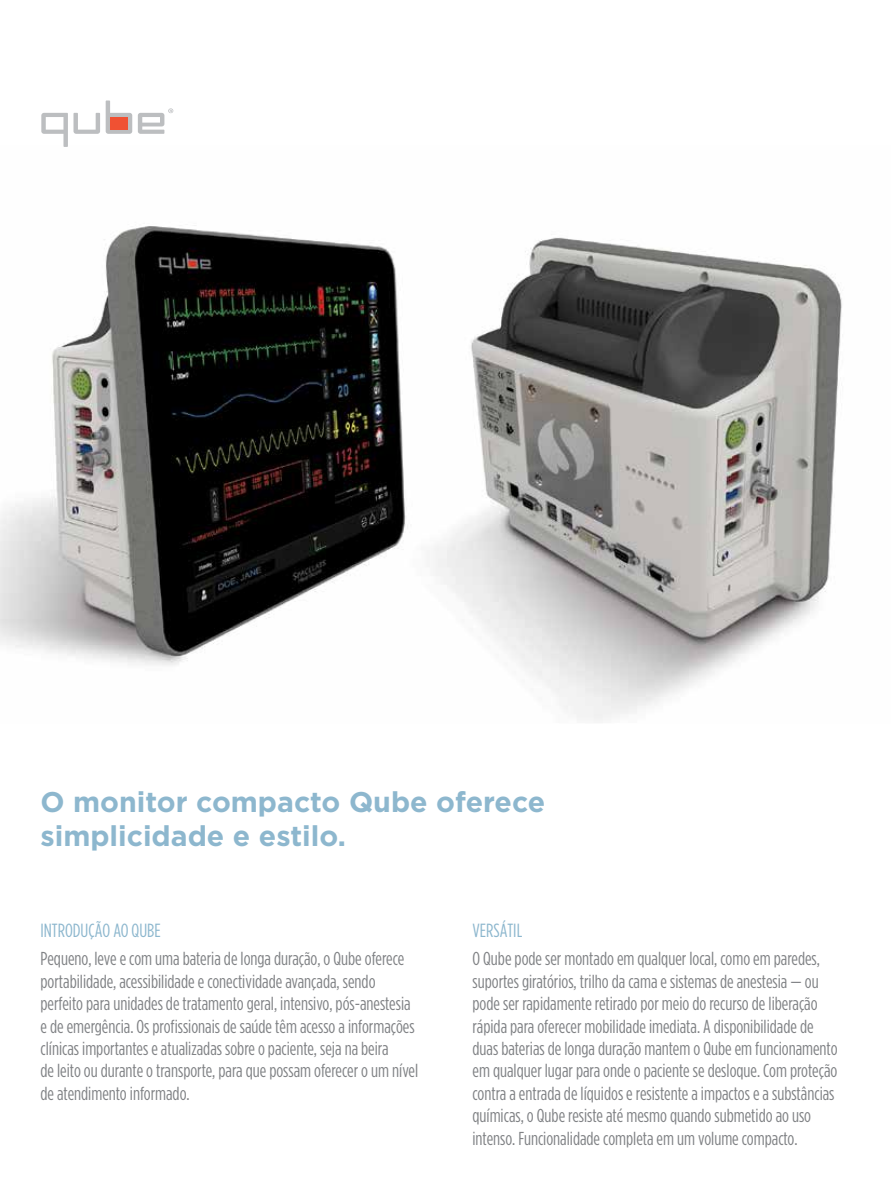
<style>
.page{position:relative;width:891px;height:1188px;background:#fff}
.page>*{position:absolute;margin:0;border:0;box-sizing:border-box;transform-origin:0 0}
.t1{font:700 28.5px/34.2px "Gotham";color:#8db7ce}
.t2{font:condensed 19.05px "Gotham HTF";color:#8db7ce}
.t3{font:condensed 18.75px/22.5px "Gotham HTF";color:#808285}
</style>
<div class="page">
<img style="left:0;top:226px;width:842px;height:495px">
<svg style="left:41px;top:113px;width:27px;height:34px"></svg>
<svg style="left:74px;top:113px;width:26px;height:21px"></svg>
<svg style="left:106px;top:100px;width:26px;height:34px"></svg>
<div style="left:110px;top:117px;width:18px;height:13px;background:#f05133"></div>
<svg style="left:138px;top:108px;width:35px;height:26px"></svg>
<h1 class="t1" style="left:40px;top:784px;width:506px">O monitor compacto Qube oferece simplicidade e estilo.</h1>
<p class="t2" style="left:40px;top:920px;width:122px">INTRODUÇÃO AO QUBE</p>
<p class="t3" style="left:40px;top:947px;width:379px">Pequeno, leve e com uma bateria de longa duração, o Qube oferece portabilidade, acessibilidade e conectividade avançada, sendo perfeito para unidades de tratamento geral, intensivo, pós-anestesia e de emergência. Os profissionais de saúde têm acesso a informações clínicas importantes e atualizadas sobre o paciente, seja na beira<br>de leito ou durante o transporte, para que possam oferecer o um nível de atendimento informado.</p>
<p class="t2" style="left:472px;top:920px;width:51px">VERSÁTIL</p>
<p class="t3" style="left:472px;top:947px;width:367px">O Qube pode ser montado em qualquer local, como em paredes, suportes giratórios, trilho da cama e sistemas de anestesia — ou pode ser rapidamente retirado por meio do recurso de liberação rápida para oferecer mobilidade imediata. A disponibilidade de duas baterias de longa duração mantem o Qube em funcionamento em qualquer lugar para onde o paciente se desloque. Com proteção contra a entrada de líquidos e resistente a impactos e a substâncias químicas, o Qube resiste até mesmo quando submetido ao uso intenso. Funcionalidade completa em um volume compacto.</p>
</div>
